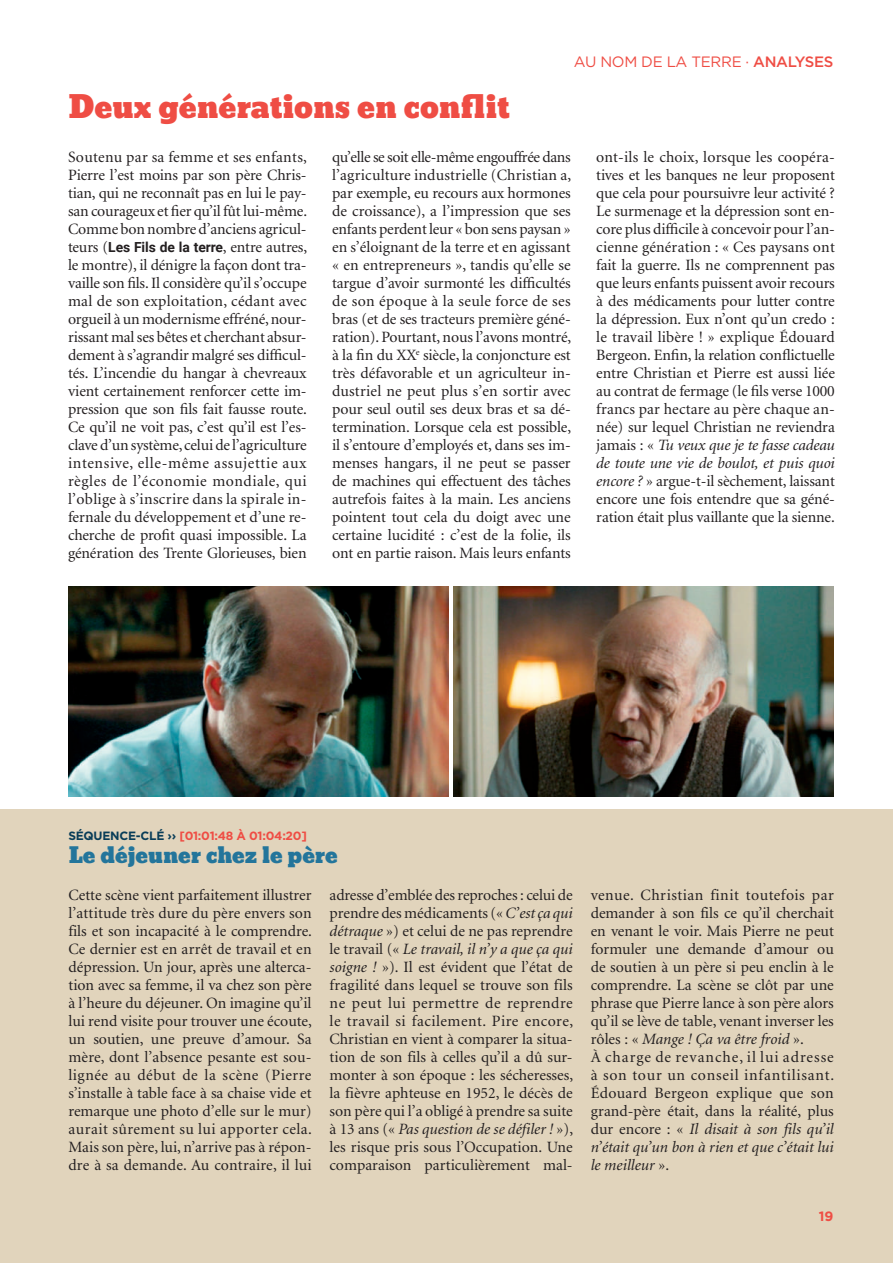
<style>
.page{position:relative;width:893px;height:1263px;background:#fff}
.page>*{position:absolute;margin:0;border:0;box-sizing:border-box;transform-origin:0 0}
.t1{font:30px "Bevan";color:#ef4d44}
.t2{font:21px "Bevan";color:#23759b}
.t3{font:15.75px/18px "Minion";color:#231f20;text-align:justify}
.t4{font:15px "Gotham";letter-spacing:-.02em;color:#ef4d44}
.t5{font:700 13.5px "Gotham";color:#ef4d44}
.t6{font:700 12px "Gotham";letter-spacing:-.02em;color:#ef4d44}
.s1{font-weight:500}
.s2{font-family:"Roboto";font-weight:700;font-size:13.8px}
.s3{font-style:italic}
.s4{color:#093d58}
</style>
<div class="page">
<div style="left:0;top:809px;width:893px;height:454px;background:#e1d4bc"></div>
<img style="left:68px;top:587px;width:380px;height:210px">
<img style="left:453px;top:587px;width:380px;height:210px">
<h1 class="t1" style="left:68px;top:83px;width:443px">Deux générations en conflit</h1>
<p class="t4" style="left:574px;top:53px;width:261px">AU NOM DE LA TERRE · <span class="s1">ANALYSES</span></p>
<p class="t3" style="left:68px;top:149px;width:241px">Soutenu par sa femme et ses enfants, Pierre l’est moins par son père Chris&shy;tian, qui ne reconnaît pas en lui le pay&shy;san courageux et fier qu’il fût lui-même.<br>Comme bon nombre d’anciens agricul&shy;teurs (<span class="s2">Les Fils de la terre</span>, entre autres, le montre), il dénigre la façon dont tra&shy;vaille son fils. Il considère qu’il s’occupe mal de son exploitation, cédant avec orgueil à un modernisme effréné, nour&shy;rissant mal ses bêtes et cherchant absur&shy;dement à s’agrandir malgré ses difficul&shy;tés. L’incendie du hangar à chevreaux vient certainement renforcer cette im&shy;pression que son fils fait fausse route.<br>Ce qu’il ne voit pas, c’est qu’il est l’es&shy;clave d’un système, celui de l’agriculture intensive, elle-même assujettie aux règles de l’économie mondiale, qui l’oblige à s’inscrire dans la spirale in&shy;fernale du développement et d’une re&shy;cherche de profit quasi impossible. La génération des Trente Glorieuses, bien</p>
<p class="t3" style="left:332px;top:149px;width:241px">qu’elle se soit elle-même engouffrée dans l’agriculture industrielle (Christian a, par exemple, eu recours aux hormones de croissance), a l’impression que ses enfants perdent leur « bon sens paysan » en s’éloignant de la terre et en agissant « en entrepreneurs », tandis qu’elle se targue d’avoir surmonté les difficultés de son époque à la seule force de ses bras (et de ses tracteurs première géné&shy;ration). Pourtant, nous l’avons montré, à la fin du XX<sup>e</sup> siècle, la conjoncture est très défavorable et un agriculteur in&shy;dustriel ne peut plus s’en sortir avec pour seul outil ses deux bras et sa dé&shy;termination. Lorsque cela est possible, il s’entoure d’employés et, dans ses im&shy;menses hangars, il ne peut se passer de machines qui effectuent des tâches autrefois faites à la main. Les anciens pointent tout cela du doigt avec une certaine lucidité : c’est de la folie, ils ont en partie raison. Mais leurs enfants</p>
<p class="t3" style="left:596px;top:149px;width:240px">ont-ils le choix, lorsque les coopéra&shy;tives et les banques ne leur proposent que cela pour poursuivre leur activité ?<br>Le surmenage et la dépression sont en&shy;core plus difficile à concevoir pour l’an&shy;cienne génération : « Ces paysans ont fait la guerre. Ils ne comprennent pas que leurs enfants puissent avoir recours à des médicaments pour lutter contre la dépression. Eux n’ont qu’un credo : le travail libère ! » explique Édouard Bergeon. Enfin, la relation conflictuelle entre Christian et Pierre est aussi liée au contrat de fermage (le fils verse 1000 francs par hectare au père chaque an&shy;née) sur lequel Christian ne reviendra jamais : « <span class="s3">Tu veux que je te fasse cadeau de toute une vie de boulot, et puis quoi encore ?</span> » argue-t-il sèchement, laissant encore une fois entendre que sa géné&shy;ration était plus vaillante que la sienne.</p>
<p class="t6" style="left:68px;top:829px;width:240px"><span class="s4">SÉQUENCE-CLÉ ››</span> [01:01:48 À 01:04:20]</p>
<h2 class="t2" style="left:68px;top:838px;width:271px">Le déjeuner chez le père</h2>
<p class="t3" style="left:68px;top:887px;width:245px">Cette scène vient parfaitement illustrer l’attitude très dure du père envers son fils et son incapacité à le comprendre.<br>Ce dernier est en arrêt de travail et en dépression. Un jour, après une alterca&shy;tion avec sa femme, il va chez son père à l’heure du déjeuner. On imagine qu’il lui rend visite pour trouver une écoute, un soutien, une preuve d’amour. Sa mère, dont l’absence pesante est sou&shy;lignée au début de la scène (Pierre s’installe à table face à sa chaise vide et remarque une photo d’elle sur le mur) aurait sûrement su lui apporter cela.<br>Mais son père, lui, n’arrive pas à répon&shy;dre à sa demande. Au contraire, il lui</p>
<p class="t3" style="left:330px;top:887px;width:245px">adresse d’emblée des reproches : celui de prendre des médicaments (« <span class="s3">C’est ça qui détraque</span> ») et celui de ne pas reprendre le travail (« <span class="s3">Le travail, il n’y a que ça qui soigne !</span> »). Il est évident que l’état de fragilité dans lequel se trouve son fils ne peut lui permettre de reprendre le travail si facilement. Pire encore, Christian en vient à comparer la situa&shy;tion de son fils à celles qu’il a dû sur&shy;monter à son époque : les sécheresses, la fièvre aphteuse en 1952, le décès de son père qui l’a obligé à prendre sa suite à 13 ans (« <span class="s3">Pas question de se défiler !</span> »), les risque pris sous l’Occupation. Une comparaison particulièrement mal-</p>
<p class="t3" style="left:591px;top:887px;width:245px;text-align:left">venue. Christian finit toutefois par demander à son fils ce qu’il cherchait en venant le voir. Mais Pierre ne peut formuler une demande d’amour ou de soutien à un père si peu enclin à le comprendre. La scène se clôt par une phrase que Pierre lance à son père alors qu’il se lève de table, venant inverser les rôles : « <span class="s3">Mange ! Ça va être froid</span> ».<br>À charge de revanche, il lui adresse à son tour un conseil infantilisant.<br>Édouard Bergeon explique que son grand-père était, dans la réalité, plus dur encore : « <span class="s3">Il disait à son fils qu’il n’était qu’un bon à rien et que c’était lui le meilleur</span> ».</p>
<p class="t5" style="left:819px;top:1208px;width:16px">19</p>
</div>
